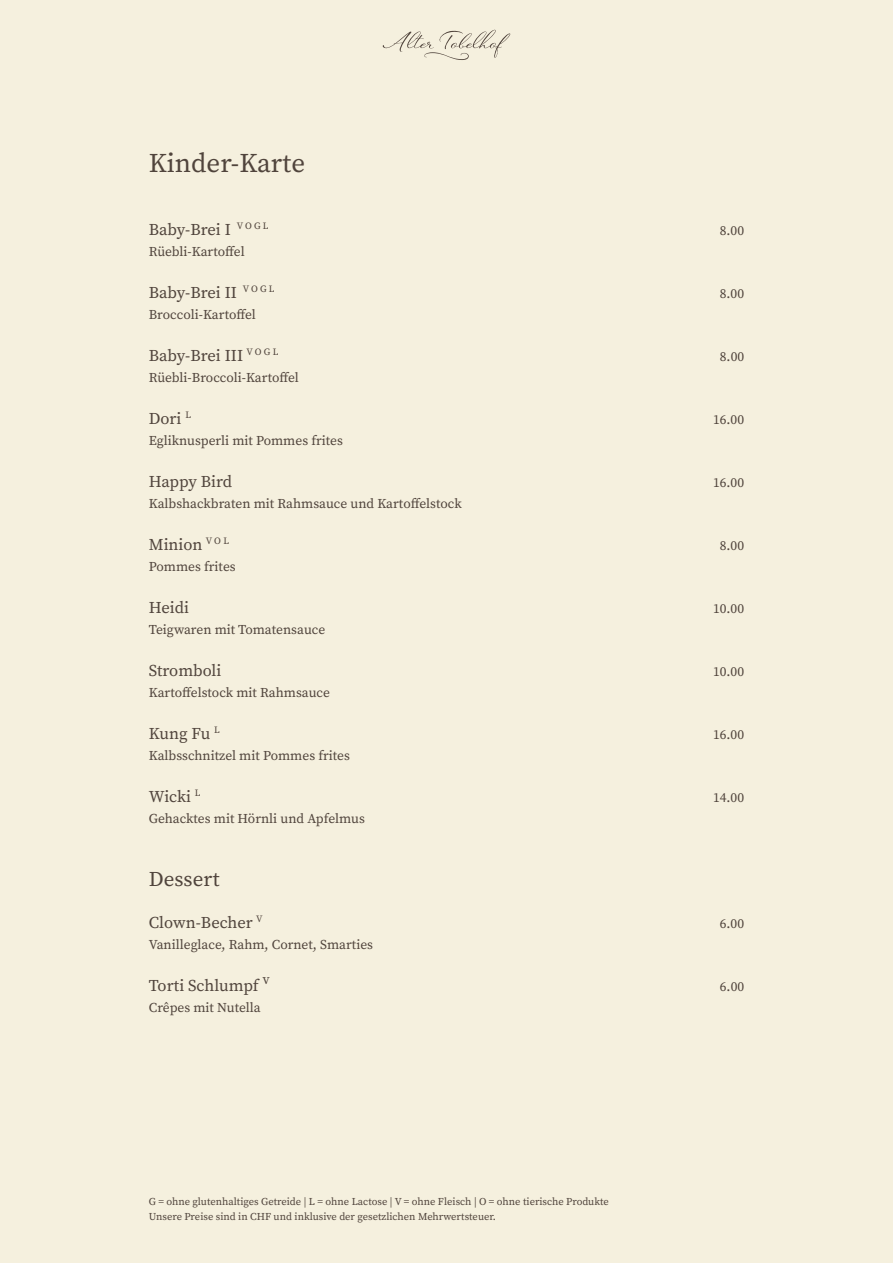
<style>
.page{position:relative;width:893px;height:1263px;background:#f5f0de}
.page>*{position:absolute;margin:0;border:0;box-sizing:border-box;transform-origin:0 0}
.t1{font:27px "Source Serif Pro";color:#50443c}
.t2{font:21px "Source Serif Pro";color:#50443c}
.t3{font:16.5px "Source Serif Pro";color:#50443c}
.t4{font:13.5px "Source Serif Pro";color:#50443c}
.t5{font:10.5px "Source Serif Pro";color:#50443c}
</style>
<div class="page">
<svg style="left:383px;top:29px;width:128px;height:31px"></svg>
<p class="t1" style="left:149px;top:145px;width:158px">Kinder-Karte</p>
<p class="t3" style="left:149px;top:218px;width:121px">Baby-Brei I <sup>V</sup> <sup>O</sup> <sup>G</sup> <sup>L</sup></p>
<p class="t4" style="left:720px;top:221px;width:26px">8.00</p>
<p class="t4" style="left:149px;top:242px;width:97px">Rüebli-Kartoffel</p>
<p class="t3" style="left:149px;top:281px;width:127px">Baby-Brei II <sup>V</sup> <sup>O</sup> <sup>G</sup> <sup>L</sup></p>
<p class="t4" style="left:720px;top:284px;width:26px">8.00</p>
<p class="t4" style="left:149px;top:305px;width:109px">Broccoli-Kartoffel</p>
<p class="t3" style="left:149px;top:344px;width:131px">Baby-Brei III <sup>V</sup> <sup>O</sup> <sup>G</sup> <sup>L</sup></p>
<p class="t4" style="left:720px;top:347px;width:26px">8.00</p>
<p class="t4" style="left:149px;top:368px;width:152px">Rüebli-Broccoli-Kartoffel</p>
<p class="t3" style="left:149px;top:407px;width:44px">Dori <sup>L</sup></p>
<p class="t4" style="left:713px;top:410px;width:33px">16.00</p>
<p class="t4" style="left:149px;top:431px;width:196px">Egliknusperli mit Pommes frites</p>
<p class="t3" style="left:149px;top:470px;width:85px">Happy Bird</p>
<p class="t4" style="left:713px;top:473px;width:33px">16.00</p>
<p class="t4" style="left:149px;top:494px;width:314px">Kalbshackbraten mit Rahmsauce und Kartoffelstock</p>
<p class="t3" style="left:149px;top:533px;width:82px">Minion <sup>V</sup> <sup>O</sup> <sup>L</sup></p>
<p class="t4" style="left:720px;top:536px;width:26px">8.00</p>
<p class="t4" style="left:149px;top:557px;width:88px">Pommes frites</p>
<p class="t3" style="left:149px;top:596px;width:42px">Heidi</p>
<p class="t4" style="left:713px;top:599px;width:33px">10.00</p>
<p class="t4" style="left:149px;top:620px;width:178px">Teigwaren mit Tomatensauce</p>
<p class="t3" style="left:149px;top:659px;width:74px">Stromboli</p>
<p class="t4" style="left:713px;top:662px;width:33px">10.00</p>
<p class="t4" style="left:149px;top:683px;width:183px">Kartoffelstock mit Rahmsauce</p>
<p class="t3" style="left:149px;top:722px;width:73px">Kung Fu <sup>L</sup></p>
<p class="t4" style="left:713px;top:725px;width:33px">16.00</p>
<p class="t4" style="left:149px;top:746px;width:203px">Kalbsschnitzel mit Pommes frites</p>
<p class="t3" style="left:149px;top:785px;width:53px">Wicki <sup>L</sup></p>
<p class="t4" style="left:713px;top:788px;width:33px">14.00</p>
<p class="t4" style="left:149px;top:809px;width:218px">Gehacktes mit Hörnli und Apfelmus</p>
<p class="t2" style="left:149px;top:865px;width:72px">Dessert</p>
<p class="t3" style="left:149px;top:911px;width:115px">Clown-Becher <sup>V</sup></p>
<p class="t4" style="left:720px;top:914px;width:26px">6.00</p>
<p class="t4" style="left:149px;top:935px;width:226px">Vanilleglace, Rahm, Cornet, Smarties</p>
<p class="t3" style="left:149px;top:974px;width:123px">Torti Schlumpf V</p>
<p class="t4" style="left:720px;top:977px;width:26px">6.00</p>
<p class="t4" style="left:149px;top:998px;width:113px">Crêpes mit Nutella</p>
<p class="t5" style="left:149px;top:1195px;width:462px">G = ohne glutenhaltiges Getreide | L = ohne Lactose | V = ohne Fleisch | O = ohne tierische Produkte</p>
<p class="t5" style="left:149px;top:1210px;width:349px">Unsere Preise sind in CHF und inklusive der gesetzlichen Mehrwertsteuer.</p>
</div>
